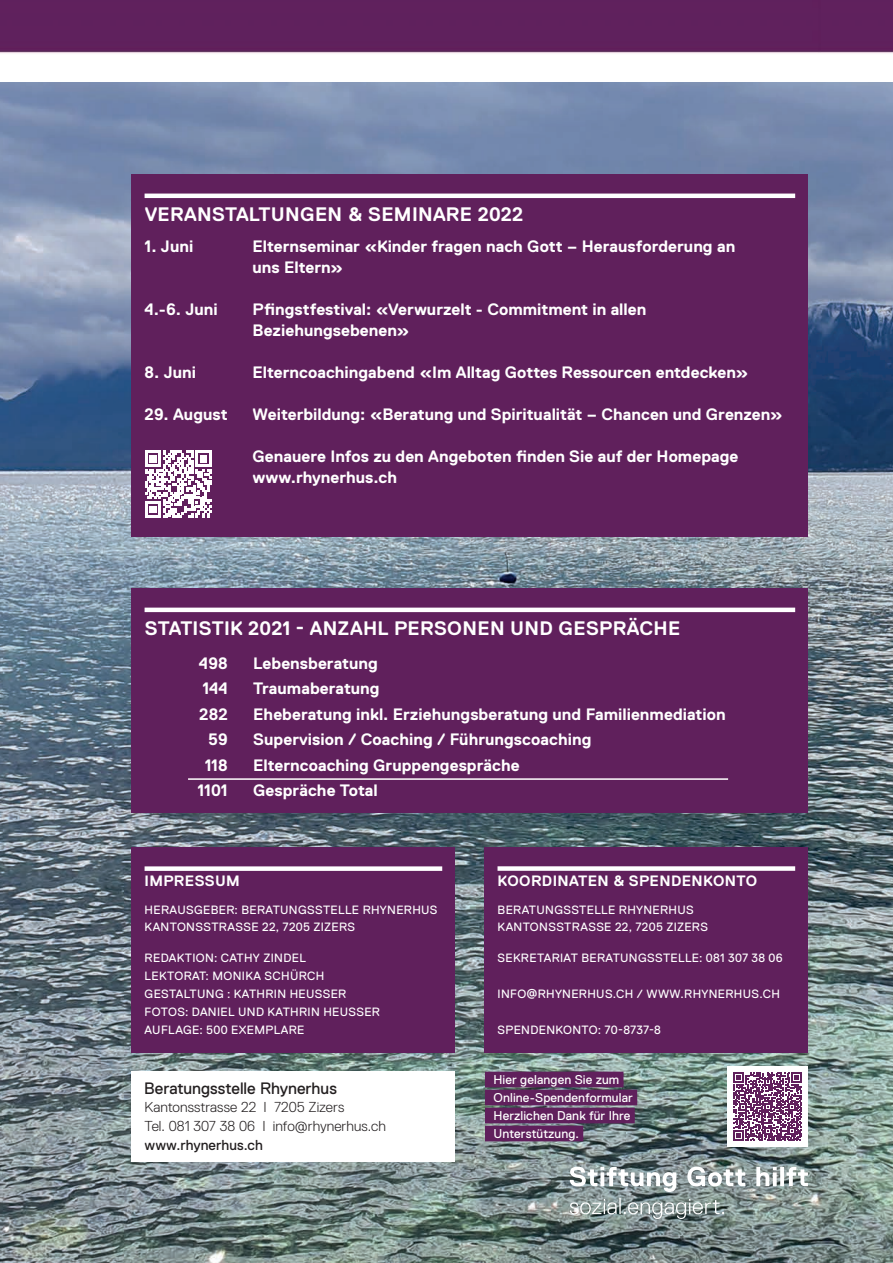
<style>
.page{position:relative;width:893px;height:1263px;background:#fff}
.page>*{position:absolute;margin:0;border:0;box-sizing:border-box;transform-origin:0 0}
.Monat{font:700 19.5px "Replica Std";letter-spacing:.015em;color:#fff}
.Lauftext_Titel{font:700 16.5px "Replica Std";color:#fff}
.adresse{font:16.5px "Replica Std";color:#231f20}
.Monat-2{font:700 15px "Replica Std";letter-spacing:.025em;color:#fff}
.adresse-2{font:300 14.4px/18.8px "Replica Std";color:#231f20}
.Zitattext_mit_Balken{font:12.75px "Replica Std";letter-spacing:.01em;color:#fff}
.Monat-3{font:12px "Replica Std";letter-spacing:.03em;color:#fff}
.s1{font-weight:400}
</style>
<div class="page">
<img style="left:0;top:83px;width:893px;height:1180px">
<div style="left:821px;top:0;width:72px;height:53px;background:#5f215d"></div>
<div style="left:0;top:0;width:821px;height:53px;background:#5f215d"></div>
<div style="left:485px;top:847px;width:323px;height:206px;background:#60205c"></div>
<div style="left:497px;top:866px;width:298px;height:5px;background:#fff"></div>
<svg style="left:570px;top:1166px;width:106px;height:26px"></svg>
<svg style="left:687px;top:1166px;width:58px;height:20px"></svg>
<svg style="left:756px;top:1167px;width:52px;height:19px"></svg>
<svg style="left:570px;top:1198px;width:154px;height:21px;background:#93a09e"></svg>
<div style="left:132px;top:848px;width:323px;height:205px;background:#60205c"></div>
<div style="left:145px;top:866px;width:297px;height:5px;background:#fff"></div>
<div style="left:132px;top:1071px;width:323px;height:90px;background:#fff"></div>
<div style="left:132px;top:175px;width:676px;height:362px;background:#60205c"></div>
<hr style="left:145px;top:194px;width:650px;height:4px;background:#fff">
<div style="left:132px;top:589px;width:676px;height:224px;background:#60205c"></div>
<hr style="left:145px;top:608px;width:650px;height:4px;background:#fff">
<hr style="left:188px;top:778px;width:540px;height:2px;background:#fff">
<svg style="left:145px;top:451px;width:67px;height:66px"></svg>
<div style="left:727px;top:1066px;width:81px;height:81px;background:#fff"></div>
<svg style="left:733px;top:1072px;width:69px;height:69px"></svg>
<div style="left:485px;top:1071px;width:138px;height:12px;background:#60205c"></div>
<div style="left:485px;top:1082px;width:138px;height:5px;background:#60205c"></div>
<div style="left:485px;top:1089px;width:152px;height:12px;background:#60205c"></div>
<div style="left:485px;top:1100px;width:152px;height:5px;background:#60205c"></div>
<div style="left:485px;top:1107px;width:150px;height:12px;background:#60205c"></div>
<div style="left:485px;top:1118px;width:150px;height:5px;background:#60205c"></div>
<div style="left:485px;top:1125px;width:98px;height:12px;background:#60205c"></div>
<div style="left:485px;top:1136px;width:98px;height:5px;background:#60205c"></div>
<p class="Monat" style="left:145px;top:203px;width:380px">VERANSTALTUNGEN &amp; SEMINARE 2022</p>
<p class="Lauftext_Titel" style="left:145px;top:237px;width:50px">1. Juni</p>
<p class="Lauftext_Titel" style="left:253px;top:237px;width:484px">Elternseminar «Kinder fragen nach Gott – Herausforderung an</p>
<p class="Lauftext_Titel" style="left:253px;top:258px;width:92px">uns Eltern»</p>
<p class="Lauftext_Titel" style="left:145px;top:300px;width:75px">4.-6. Juni</p>
<p class="Lauftext_Titel" style="left:253px;top:300px;width:395px">Pfingstfestival: «Verwurzelt - Commitment in allen</p>
<p class="Lauftext_Titel" style="left:253px;top:321px;width:159px">Beziehungsebenen»</p>
<p class="Lauftext_Titel" style="left:145px;top:363px;width:53px">8. Juni</p>
<p class="Lauftext_Titel" style="left:253px;top:363px;width:497px">Elterncoachingabend «Im Alltag Gottes Ressourcen entdecken»</p>
<p class="Lauftext_Titel" style="left:145px;top:405px;width:85px">29. August</p>
<p class="Lauftext_Titel" style="left:253px;top:405px;width:532px">Weiterbildung: «Beratung und Spiritualität – Chancen und Grenzen»</p>
<p class="Lauftext_Titel" style="left:253px;top:447px;width:487px">Genauere Infos zu den Angeboten finden Sie auf der Homepage</p>
<p class="Lauftext_Titel" style="left:253px;top:468px;width:146px">www.rhynerhus.ch</p>
<p class="Monat" style="left:145px;top:617px;width:537px">STATISTIK 2021 - ANZAHL PERSONEN UND GESPRÄCHE</p>
<p class="Lauftext_Titel" style="left:199px;top:654px;width:30px">498</p>
<p class="Lauftext_Titel" style="left:253px;top:654px;width:126px">Lebensberatung</p>
<p class="Lauftext_Titel" style="left:202px;top:679px;width:27px">144</p>
<p class="Lauftext_Titel" style="left:253px;top:679px;width:128px">Traumaberatung</p>
<p class="Lauftext_Titel" style="left:199px;top:705px;width:30px">282</p>
<p class="Lauftext_Titel" style="left:253px;top:705px;width:474px">Eheberatung inkl. Erziehungsberatung und Familienmediation</p>
<p class="Lauftext_Titel" style="left:208px;top:730px;width:21px">59</p>
<p class="Lauftext_Titel" style="left:253px;top:730px;width:340px">Supervision / Coaching / Führungscoaching</p>
<p class="Lauftext_Titel" style="left:205px;top:756px;width:24px">118</p>
<p class="Lauftext_Titel" style="left:253px;top:756px;width:268px">Elterncoaching Gruppengespräche</p>
<p class="Lauftext_Titel" style="left:198px;top:781px;width:32px">1101</p>
<p class="Lauftext_Titel" style="left:253px;top:781px;width:126px">Gespräche Total</p>
<p class="Monat-2" style="left:145px;top:872px;width:97px">IMPRESSUM</p>
<p class="Monat-3" style="left:145px;top:903px;width:294px">HERAUSGEBER: BERATUNGSSTELLE RHYNERHUS</p>
<p class="Monat-3" style="left:145px;top:920px;width:212px">KANTONSSTRASSE 22, 7205 ZIZERS</p>
<p class="Monat-3" style="left:145px;top:951px;width:163px">REDAKTION: CATHY ZINDEL</p>
<p class="Monat-3" style="left:145px;top:969px;width:181px">LEKTORAT: MONIKA SCHÜRCH</p>
<p class="Monat-3" style="left:145px;top:987px;width:203px">GESTALTUNG : KATHRIN HEUSSER</p>
<p class="Monat-3" style="left:145px;top:1005px;width:237px">FOTOS: DANIEL UND KATHRIN HEUSSER</p>
<p class="Monat-3" style="left:145px;top:1023px;width:161px">AUFLAGE: 500 EXEMPLARE</p>
<p class="adresse" style="left:144px;top:1079px;width:194px">Beratungsstelle Rhynerhus</p>
<p class="adresse-2" style="left:145px;top:1098px;width:243px">Kantonsstrasse 22 l 7205 Zizers<br>Tel. 081 307 38 06 l info@rhynerhus.ch <span class="s1">www.rhynerhus.ch</span></p>
<p class="Monat-2" style="left:498px;top:872px;width:261px">KOORDINATEN &amp; SPENDENKONTO</p>
<p class="Monat-3" style="left:498px;top:903px;width:198px">BERATUNGSSTELLE RHYNERHUS</p>
<p class="Monat-3" style="left:498px;top:920px;width:212px">KANTONSSTRASSE 22, 7205 ZIZERS</p>
<p class="Monat-3" style="left:498px;top:951px;width:287px">SEKRETARIAT BERATUNGSSTELLE: 081 307 38 06</p>
<p class="Monat-3" style="left:498px;top:987px;width:284px">INFO@RHYNERHUS.CH / WWW.RHYNERHUS.CH</p>
<p class="Monat-3" style="left:498px;top:1023px;width:165px">SPENDENKONTO: 70-8737-8</p>
<p class="Zitattext_mit_Balken" style="left:493px;top:1072px;width:127px">Hier gelangen Sie zum</p>
<p class="Zitattext_mit_Balken" style="left:493px;top:1090px;width:141px">Online-Spendenformular</p>
<p class="Zitattext_mit_Balken" style="left:493px;top:1108px;width:139px">Herzlichen Dank für Ihre</p>
<p class="Zitattext_mit_Balken" style="left:493px;top:1126px;width:87px">Unterstützung.</p>
</div>
